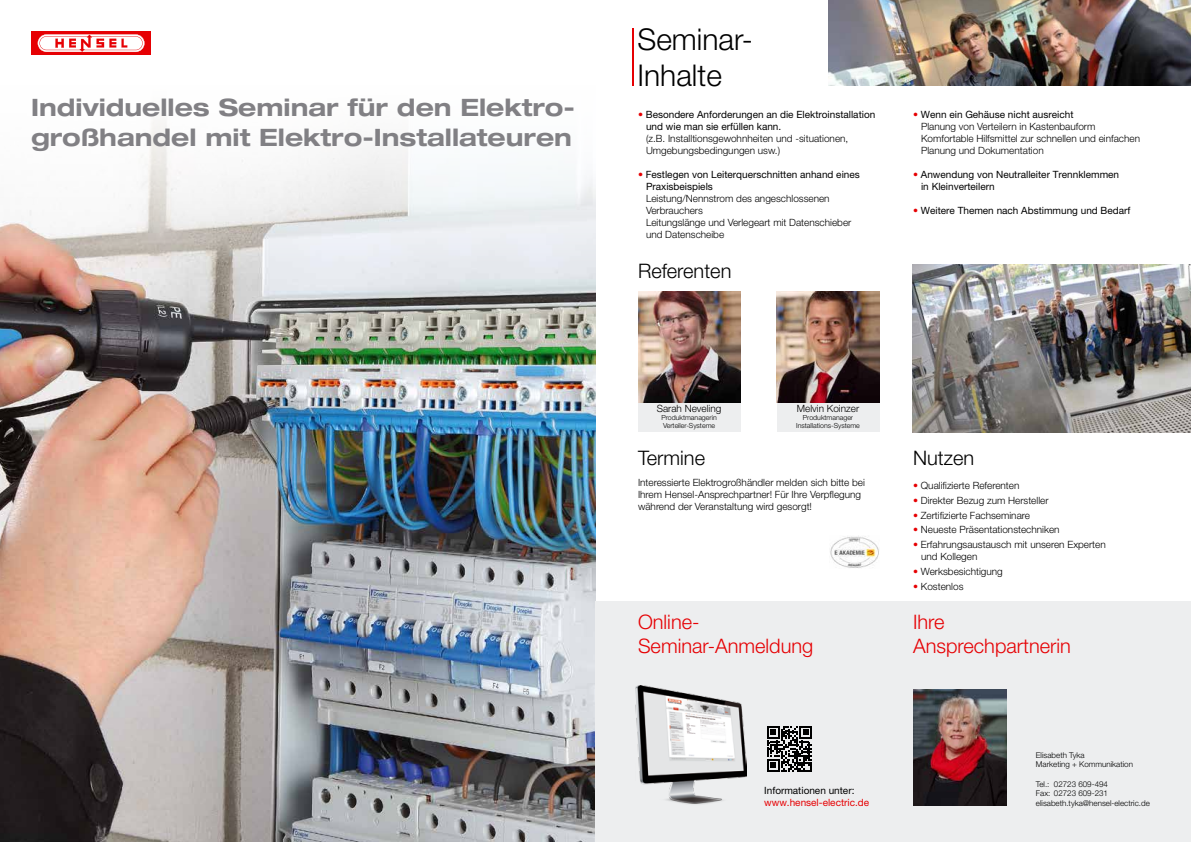
<style>
.page{position:relative;width:1191px;height:842px;background:#fff}
.page>*{position:absolute;margin:0;border:0;box-sizing:border-box;transform-origin:0 0}
.t1{font:300 30px/36px "Helvetica Neue LT Pro";color:#000}
.t2{font:700 expanded 24px/30px "Helvetica Neue LT Pro";color:#818084}
.t3{font:300 20px/24px "Helvetica Neue LT Pro";color:#e60003}
.t4{font:300 20px "Helvetica Neue LT Pro";color:#000}
.t5{font:300 10px/12px "Helvetica Neue LT Pro";color:#000}
.t6{font:10px/12px "Helvetica Neue LT Pro";color:#000}
.t7{font:10px "Helvetica Neue LT Pro";color:#e60003}
.t8{font:300 8px/9.6px "Helvetica Neue LT Pro";color:#000}
.t9{font:300 7px/8px "Helvetica Neue LT Pro";color:#000}
.s1{font-weight:300;color:#e60003}
.s2{color:#e60003}
.s3{font-weight:400}
</style>
<div class="page">
<img style="left:0;top:264px;width:595px;height:578px">
<svg style="left:0;top:121px;width:595px;height:143px;fill:#f4f5f6"></svg>
<div style="left:595px;top:601px;width:596px;height:241px;background:#edeeef"></div>
<img style="left:828px;top:0;width:363px;height:86px">
<hr style="left:632px;top:28px;width:1px;height:58px;background:#e60003">
<div style="left:31px;top:31px;width:120px;height:24px;background:#e60003"></div>
<svg style="left:38px;top:34px;width:106px;height:18px"></svg>
<img style="left:635px;top:686px;width:111px;height:118px">
<img style="left:912px;top:264px;width:279px;height:168px">
<img style="left:830px;top:536px;width:49px;height:32px">
<div style="left:638px;top:292px;width:102px;height:140px;background:#edeeef"></div>
<img style="left:638px;top:292px;width:102px;height:110px">
<div style="left:777px;top:292px;width:102px;height:140px;background:#edeeef"></div>
<img style="left:777px;top:292px;width:102px;height:110px">
<svg style="left:767px;top:726px;width:45px;height:45px"></svg>
<img style="left:913px;top:689px;width:93px;height:117px">
<h1 class="t1" style="left:637px;top:20px;width:117px">Seminar-<br>Inhalte</h1>
<p class="t6" style="left:646px;top:108px;width:231px;text-indent:-8px"><span class="s1">•</span> Besondere Anforderungen an die Elektroinstallation und wie man sie erfüllen kann.</p>
<p class="t5" style="left:646px;top:132px;width:204px">(z.B. Installtionsgewohnheiten und -situationen,<br>Umgebungsbedingungen usw.)</p>
<p class="t6" style="left:646px;top:168px;width:215px;text-indent:-8px"><span class="s1">•</span> Festlegen von Leiterquerschnitten anhand eines<br>Praxisbeispiels</p>
<p class="t5" style="left:646px;top:192px;width:207px">Leistung/Nennstrom des angeschlossenen<br>Verbrauchers<br>Leitungslänge und Verlegeart mit Datenschieber und Datenscheibe</p>
<h2 class="t2" style="left:31px;top:92px;width:545px">Individuelles Seminar für den Elektro&shy;großhandel mit Elektro-Installateuren</h2>
<p class="t5" style="left:921px;top:108px;width:220px;text-indent:-8px"><span class="s2">•</span> <span class="s3">Wenn ein Gehäuse nicht ausreicht<br></span>Planung von Verteilern in Kastenbauform Komfortable Hilfsmittel zur schnellen und einfachen Planung und Dokumentation</p>
<p class="t6" style="left:921px;top:168px;width:199px;text-indent:-8px"><span class="s1">•</span> Anwendung von Neutralleiter Trennklemmen in Kleinverteilern</p>
<p class="t6" style="left:913px;top:204px;width:219px"><span class="s1">•</span> Weitere Themen nach Abstimmung und Bedarf</p>
<h3 class="t4" style="left:638px;top:259px;width:95px">Referenten</h3>
<p class="t5" style="left:656px;top:402px;width:66px">Sarah Neveling</p>
<p class="t9" style="left:661px;top:414px;width:57px">Produktmanagerin<br>Verteiler-Systeme</p>
<p class="t5" style="left:797px;top:402px;width:64px">Melvin Koinzer</p>
<p class="t9" style="left:796px;top:414px;width:65px;text-align:center">Produktmanager<br>Installations-Systeme</p>
<h3 class="t4" style="left:638px;top:446px;width:69px">Termine</h3>
<p class="t5" style="left:638px;top:476px;width:228px">Interessierte Elektrogroßhändler melden sich bitte bei<br>Ihrem Hensel-Ansprechpartner! Für Ihre Verpflegung während der Veranstaltung wird gesorgt!</p>
<h3 class="t3" style="left:638px;top:610px;width:177px">Online-<br>Seminar-Anmeldung</h3>
<p class="t6" style="left:764px;top:784px;width:92px">Informationen unter:</p>
<p class="t7" style="left:764px;top:796px;width:106px">www.hensel-electric.de</p>
<h3 class="t4" style="left:913px;top:446px;width:63px">Nutzen</h3>
<p class="t5" style="left:913px;top:479px;width:108px"><span class="s2">•</span> Qualifizierte Referenten</p>
<p class="t5" style="left:913px;top:494px;width:137px"><span class="s2">•</span> Direkter Bezug zum Hersteller</p>
<p class="t5" style="left:913px;top:509px;width:118px"><span class="s2">•</span> Zertifizierte Fachseminare</p>
<p class="t5" style="left:913px;top:524px;width:148px"><span class="s2">•</span> Neueste Präsentationstechniken</p>
<p class="t5" style="left:921px;top:538px;width:186px;text-indent:-8px"><span class="s2">•</span> Erfahrungsaustausch mit unseren Experten und Kollegen</p>
<p class="t5" style="left:913px;top:565px;width:91px"><span class="s2">•</span> Werksbesichtigung</p>
<p class="t5" style="left:913px;top:580px;width:52px"><span class="s2">•</span> Kostenlos</p>
<h3 class="t3" style="left:913px;top:610px;width:159px">Ihre<br>Ansprechpartnerin</h3>
<p class="t8" style="left:1036px;top:750px;width:99px">Elisabeth Tyka<br>Marketing + Kommunikation</p>
<p class="t8" style="left:1036px;top:779px;width:115px">Tel.: 02723 609-494<br>Fax: 02723 609-231 elisabeth.tyka@hensel-electric.de</p>
</div>
